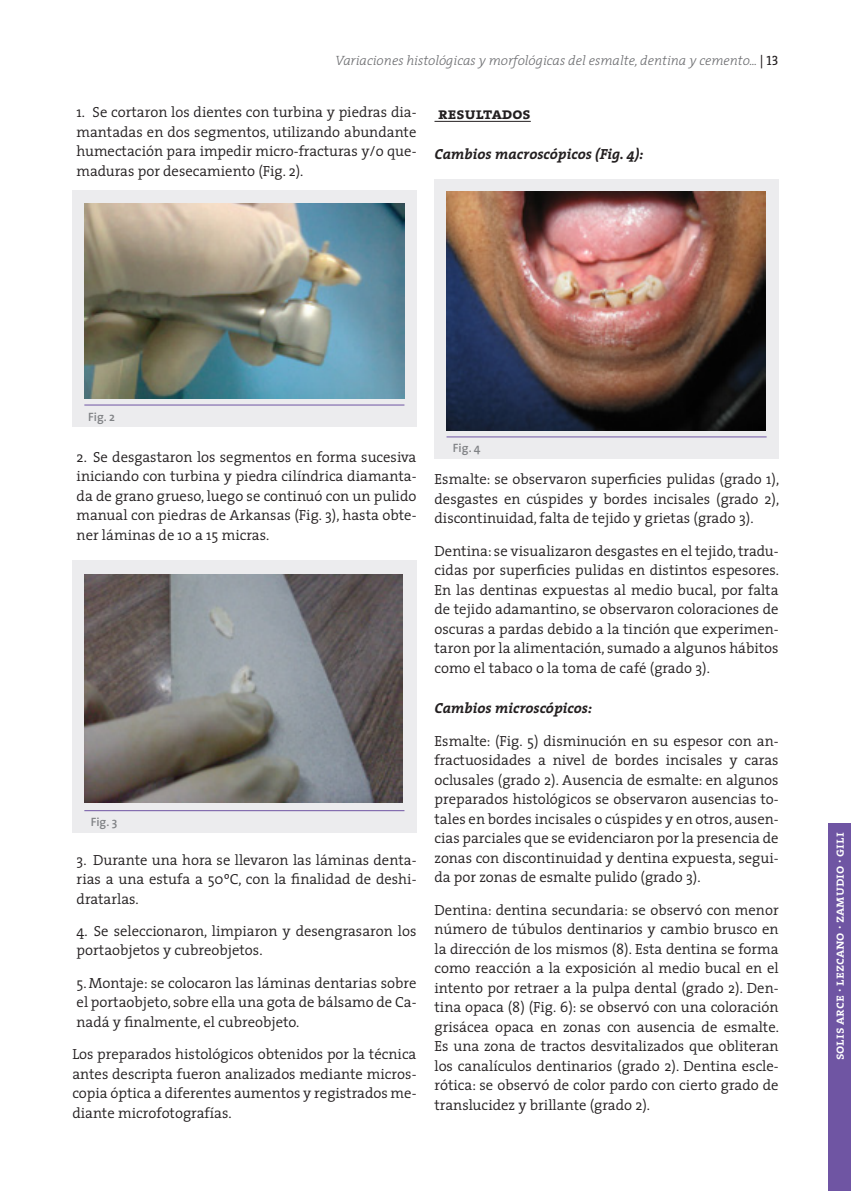
<style>
.page{position:relative;width:851px;height:1191px;background:#fff}
.page>*{position:absolute;margin:0;border:0;box-sizing:border-box;transform-origin:0 0}
.Subtitulos_1{font:16.5px "The Serif Bold Caps";color:#231f20}
.Texto{font:300 14.7px/19.5px "The Serif";color:#231f20;text-align:justify}
.Subtitulos_2{font:italic 700 14.7px "The Serif";color:#231f20}
.t1{font:italic 300 13.5px "The Serif";color:#6c6d70}
.t2{font:13.5px "The Serif Semi Bold Caps";color:#fff}
.Epigrafe{font:600 12.15px "The Sans";color:#808285}
.s1{font-family:"The Serif Regular Caps";font-weight:400;font-style:normal;color:#231f20}
</style>
<div class="page">
<hr style="left:434px;top:121px;width:96px;height:1px;background:#231f20">
<div style="left:434px;top:179px;width:344px;height:280px;background:#ececee"></div>
<hr style="left:446px;top:436px;width:320px;height:1px;background:#6f55a3">
<img style="left:446px;top:192px;width:319px;height:239px">
<div style="left:72px;top:560px;width:344px;height:272px;background:#ececee"></div>
<hr style="left:84px;top:810px;width:320px;height:1px;background:#6f55a3">
<img style="left:84px;top:574px;width:319px;height:228px">
<div style="left:72px;top:190px;width:344px;height:237px;background:#ececee"></div>
<hr style="left:84px;top:405px;width:320px;height:1px;background:#6f55a3">
<img style="left:84px;top:204px;width:320px;height:194px">
<div style="left:828px;top:823px;width:22px;height:368px;background:#6f55a3"></div>
<p class="t1" style="left:335px;top:50px;width:445px">Variaciones histológicas y morfológicas del esmalte, dentina y cemento... <span class="s1">| 13</span></p>
<p class="Texto" style="left:77px;top:102px;width:341px">1. Se cortaron los dientes con turbina y piedras dia&shy;mantadas en dos segmentos, utilizando abundante humectación para impedir micro-fracturas y/o que&shy;maduras por desecamiento (Fig. 2).</p>
<p class="Subtitulos_1" style="left:438px;top:99px;width:94px">resultados</p>
<p class="Subtitulos_2" style="left:434px;top:142px;width:210px">Cambios macroscópicos (Fig. 4):</p>
<p class="Epigrafe" style="left:88px;top:407px;width:28px">Fig. 2</p>
<p class="Texto" style="left:77px;top:446px;width:341px">2. Se desgastaron los segmentos en forma sucesiva iniciando con turbina y piedra cilíndrica diamanta&shy;da de grano grueso, luego se continuó con un pulido manual con piedras de Arkansas (Fig. 3), hasta obte&shy;ner láminas de 10 a 15 micras.</p>
<p class="Epigrafe" style="left:91px;top:811px;width:28px">Fig. 3</p>
<p class="Texto" style="left:77px;top:849px;width:341px">3. Durante una hora se llevaron las láminas denta&shy;rias a una estufa a 50ºC, con la finalidad de deshi&shy;dratarlas.</p>
<p class="Texto" style="left:77px;top:920px;width:341px">4. Se seleccionaron, limpiaron y desengrasaron los portaobjetos y cubreobjetos.</p>
<p class="Texto" style="left:77px;top:972px;width:341px">5.Montaje: se colocaron las láminas dentarias sobre el portaobjeto, sobre ella una gota de bálsamo de Ca&shy;nadá y finalmente, el cubreobjeto.</p>
<p class="Texto" style="left:72px;top:1043px;width:345px">Los preparados histológicos obtenidos por la técnica antes descripta fueron analizados mediante micros&shy;copia óptica a diferentes aumentos y registrados me&shy;diante microfotografías.</p>
<p class="Epigrafe" style="left:453px;top:438px;width:29px">Fig. 4</p>
<p class="Texto" style="left:434px;top:469px;width:346px">Esmalte: se observaron superficies pulidas (grado 1), desgastes en cúspides y bordes incisales (grado 2), discontinuidad, falta de tejido y grietas (grado 3).</p>
<p class="Texto" style="left:434px;top:540px;width:346px">Dentina: se visualizaron desgastes en el tejido, tradu&shy;cidas por superficies pulidas en distintos espesores.<br>En las dentinas expuestas al medio bucal, por falta de tejido adamantino, se observaron coloraciones de oscuras a pardas debido a la tinción que experimen&shy;taron por la alimentación, sumado a algunos hábitos como el tabaco o la toma de café (grado 3).</p>
<p class="Subtitulos_2" style="left:434px;top:696px;width:159px">Cambios microscópicos:</p>
<p class="Texto" style="left:434px;top:730px;width:345px">Esmalte: (Fig. 5) disminución en su espesor con an&shy;fractuosidades a nivel de bordes incisales y caras oclusales (grado 2). Ausencia de esmalte: en algunos preparados histológicos se observaron ausencias to&shy;tales en bordes incisales o cúspides y en otros, ausen&shy;cias parciales que se evidenciaron por la presencia de zonas con discontinuidad y dentina expuesta, segui&shy;da por zonas de esmalte pulido (grado 3).</p>
<p class="Texto" style="left:434px;top:899px;width:346px">Dentina: dentina secundaria: se observó con menor número de túbulos dentinarios y cambio brusco en la dirección de los mismos (8). Esta dentina se forma como reacción a la exposición al medio bucal en el intento por retraer a la pulpa dental (grado 2). Den&shy;tina opaca (8) (Fig. 6): se observó con una coloración grisácea opaca en zonas con ausencia de esmalte.<br>Es una zona de tractos desvitalizados que obliteran los canalículos dentinarios (grado 2). Dentina escle&shy;rótica: se observó de color pardo con cierto grado de translucidez y brillante (grado 2).</p>
<p class="t2" style="left:827px;top:1060px;width:229px;rotate:-90deg">solis arce · lezcano · zamudio · gili</p>
</div>
